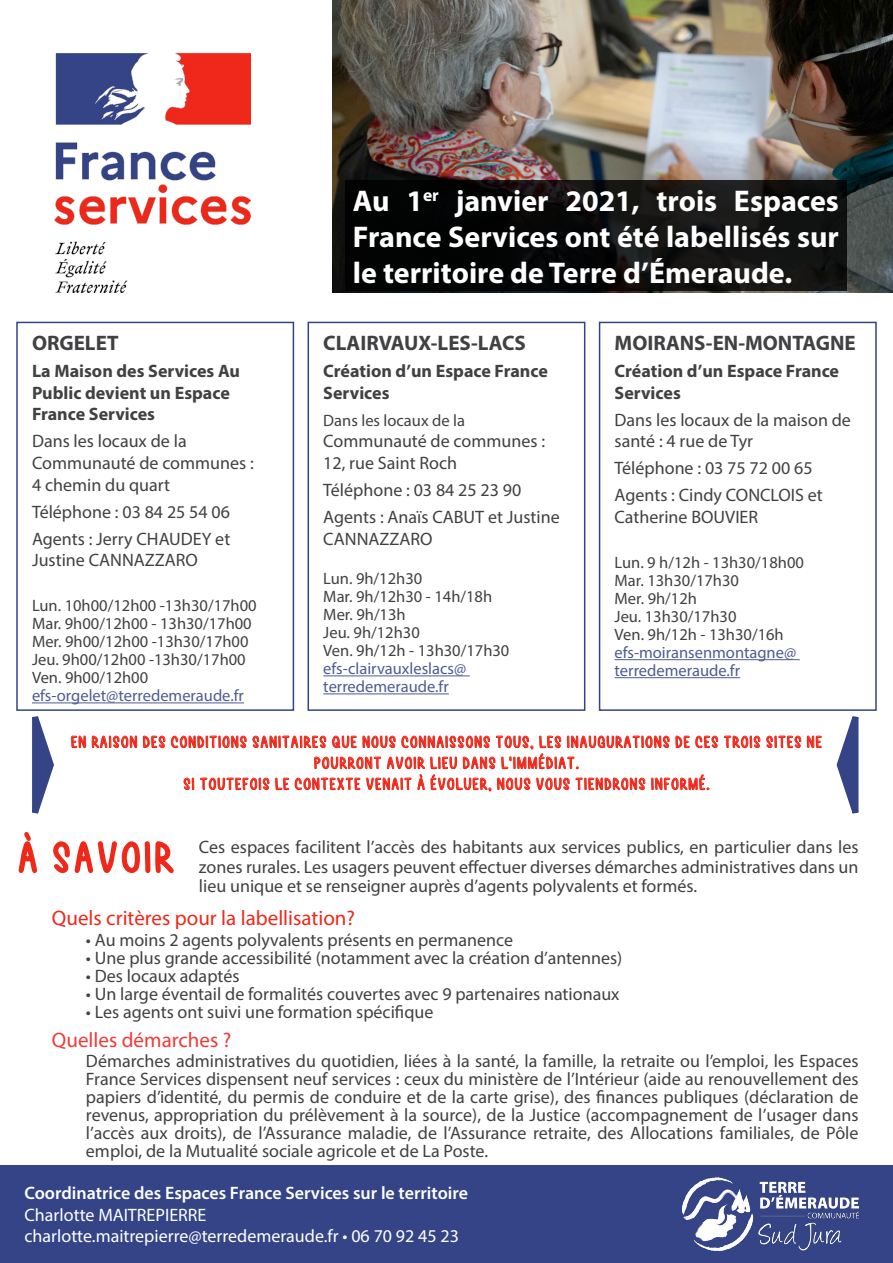
<style>
.page{position:relative;width:893px;height:1263px;background:#fff}
.page>*{position:absolute;margin:0;border:0;box-sizing:border-box;transform-origin:0 0}
.t1{font:63px "Pumpkin Cheesecake";color:#ef281a}
.t2{font:700 30px/36px "Myriad Pro";color:#fff;text-align:justify}
.t3{font:24px/21px "Pumpkin Cheesecake";color:#ef281a;text-align:center}
.t4{font:700 21px "Myriad Pro";color:#414042}
.t5{font:21px "Myriad Pro";color:#ef281a}
.t6{font:21px "Myriad Pro";color:#f23a39}
.t7{font:18px/18px "Myriad Pro";color:#414042}
.t8{font:700 18px/21.6px "Myriad Pro";color:#414042}
.t9{font:18px/21.6px "Myriad Pro";color:#fff}
.t10{font:600 18px "Myriad Pro";color:#fff}
.t11{font:16.5px/18px "Myriad Pro";color:#414042}
.t12{font:16.5px/18px "Myriad Pro";color:#4e5b94}
</style>
<div class="page">
<img style="left:332px;top:0;width:561px;height:292px">
<img style="left:54px;top:53px;width:197px;height:239px">
<div style="left:16px;top:322px;width:278px;height:389px;border:2px solid #344486"></div>
<svg style="left:724px;top:735px;width:77px;height:14px"></svg>
<svg style="left:807px;top:735px;width:15px;height:13px"></svg>
<svg style="left:18px;top:680px;width:700px;height:193px"></svg>
<div style="left:0;top:1165px;width:893px;height:98px;background:#344486"></div>
<img style="left:682px;top:1178px;width:176px;height:72px">
<svg style="left:345px;top:180px;width:502px;height:111px;background:#0c0c0c"></svg>
<div style="left:308px;top:322px;width:277px;height:389px;border:2px solid #344486"></div>
<hr style="left:323px;top:675px;width:147px;height:1px;background:#4e5b94">
<hr style="left:323px;top:693px;width:126px;height:1px;background:#4e5b94">
<div style="left:599px;top:322px;width:278px;height:389px;border:2px solid #344486"></div>
<hr style="left:615px;top:659px;width:185px;height:1px;background:#4e5b94">
<hr style="left:615px;top:677px;width:125px;height:1px;background:#4e5b94">
<svg style="left:832px;top:708px;width:29px;height:106px"></svg>
<p class="t4" style="left:32px;top:329px;width:88px">ORGELET</p>
<p class="t8" style="left:32px;top:360px;width:210px">La Maison des Services Au<br>Public devient un Espace<br>France Services</p>
<p class="t7" style="left:32px;top:430px;width:223px;line-height:21.6px">Dans les locaux de la<br>Communauté de communes :<br>4 chemin du quart</p>
<p class="t7" style="left:32px;top:498px;width:200px;line-height:27px">Téléphone : 03 84 25 54 06<br>Agents : Jerry CHAUDEY et</p>
<p class="t7" style="left:32px;top:551px;width:167px">Justine CANNAZZARO</p>
<p class="t11" style="left:32px;top:596px;width:226px">Lun. 10h00/12h00 -13h30/17h00<br>Mar. 9h00/12h00 - 13h30/17h00<br>Mer. 9h00/12h00 -13h30/17h00<br>Jeu. 9h00/12h00 -13h30/17h00<br>Ven. 9h00/12h00</p>
<p class="t12" style="left:32px;top:686px;width:213px">efs-orgelet@terredemeraude.fr</p>
<h2 class="t2" style="left:353px;top:182px;width:488px">Au 1<sup>er</sup> janvier 2021, trois Espaces France Services ont été labellisés sur le territoire de Terre d’Émeraude.</h2>
<p class="t4" style="left:323px;top:329px;width:204px">CLAIRVAUX-LES-LACS</p>
<p class="t8" style="left:323px;top:360px;width:226px">Création d’un Espace France<br>Services</p>
<p class="t11" style="left:323px;top:411px;width:143px">Dans les locaux de la</p>
<p class="t7" style="left:323px;top:430px;width:223px;line-height:21.6px">Communauté de communes :<br>12, rue Saint Roch</p>
<p class="t7" style="left:323px;top:476px;width:238px;line-height:27px">Téléphone : 03 84 25 23 90<br>Agents : Anaïs CABUT et Justine</p>
<p class="t7" style="left:323px;top:529px;width:111px">CANNAZZARO</p>
<p class="t11" style="left:323px;top:569px;width:188px">Lun. 9h/12h30<br>Mar. 9h/12h30 - 14h/18h<br>Mer. 9h/13h<br>Jeu. 9h/12h30<br>Ven. 9h/12h - 13h30/17h30</p>
<p class="t12" style="left:323px;top:659px;width:144px">efs-clairvauxleslacs@ terredemeraude.fr</p>
<p class="t4" style="left:615px;top:329px;width:243px">MOIRANS-EN-MONTAGNE</p>
<p class="t8" style="left:615px;top:360px;width:226px">Création d’un Espace France<br>Services</p>
<p class="t7" style="left:615px;top:409px;width:238px;line-height:21.6px">Dans les locaux de la maison de santé : 4 rue de Tyr</p>
<p class="t7" style="left:615px;top:455px;width:210px;line-height:27px">Téléphone : 03 75 72 00 65<br>Agents : Cindy CONCLOIS et</p>
<p class="t7" style="left:615px;top:508px;width:145px">Catherine BOUVIER</p>
<p class="t11" style="left:615px;top:553px;width:191px">Lun. 9 h/12h - 13h30/18h00<br>Mar. 13h30/17h30<br>Mer. 9h/12h<br>Jeu. 13h30/17h30<br>Ven. 9h/12h - 13h30/16h</p>
<p class="t12" style="left:615px;top:643px;width:183px">efs-moiransenmontagne@ terredemeraude.fr</p>
<h3 class="t3" style="left:70px;top:731px;width:754px">En raison des conditions sanitaires que nous connaissons tous, les inaugurations de ces trois sites ne pourront avoir lieu DANS L’IMmÉDIAT.<br>si toutefois le contexte venait à évoluer, nous vous tiendrons informé.</h3>
<h1 class="t1" style="left:16px;top:833px;width:160px">À savoir</h1>
<p class="t7" style="left:199px;top:837px;width:661px;line-height:19.5px;text-align:justify">Ces espaces facilitent l’accès des habitants aux services publics, en particulier dans les zones rurales. Les usagers peuvent effectuer diverses démarches administratives dans un lieu unique et se renseigner auprès d’agents polyvalents et formés.</p>
<p class="t5" style="left:52px;top:905px;width:305px">Quels critères pour la labellisation?</p>
<p class="t7" style="left:86px;top:931px;width:429px">• Au moins 2 agents polyvalents présents en permanence</p>
<p class="t7" style="left:86px;top:949px;width:538px">• Une plus grande accessibilité (notamment avec la création d’antennes)</p>
<p class="t7" style="left:86px;top:967px;width:155px">• Des locaux adaptés</p>
<p class="t7" style="left:86px;top:985px;width:535px">• Un large éventail de formalités couvertes avec 9 partenaires nationaux</p>
<p class="t7" style="left:86px;top:1003px;width:349px">• Les agents ont suivi une formation spécifique</p>
<p class="t6" style="left:52px;top:1027px;width:181px">Quelles démarches ?</p>
<p class="t7" style="left:86px;top:1051px;width:774px;text-align:justify">Démarches administratives du quotidien, liées à la santé, la famille, la retraite ou l’emploi, les Espaces France Services dispensent neuf services : ceux du ministère de l’Intérieur (aide au renouvellement des papiers d’identité, du permis de conduire et de la carte grise), des finances publiques (déclaration de revenus, appropriation du prélèvement à la source), de la Justice (accompagnement de l’usager dans l’accès aux droits), de l’Assurance maladie, de l’Assurance retraite, des Allocations familiales, de Pôle emploi, de la Mutualité sociale agricole et de La Poste.</p>
<p class="t10" style="left:25px;top:1182px;width:445px">Coordinatrice des Espaces France Services sur le territoire</p>
<p class="t9" style="left:25px;top:1204px;width:436px">Charlotte MAITREPIERRE charlotte.maitrepierre@terredemeraude.fr • 06 70 92 45 23</p>
</div>
